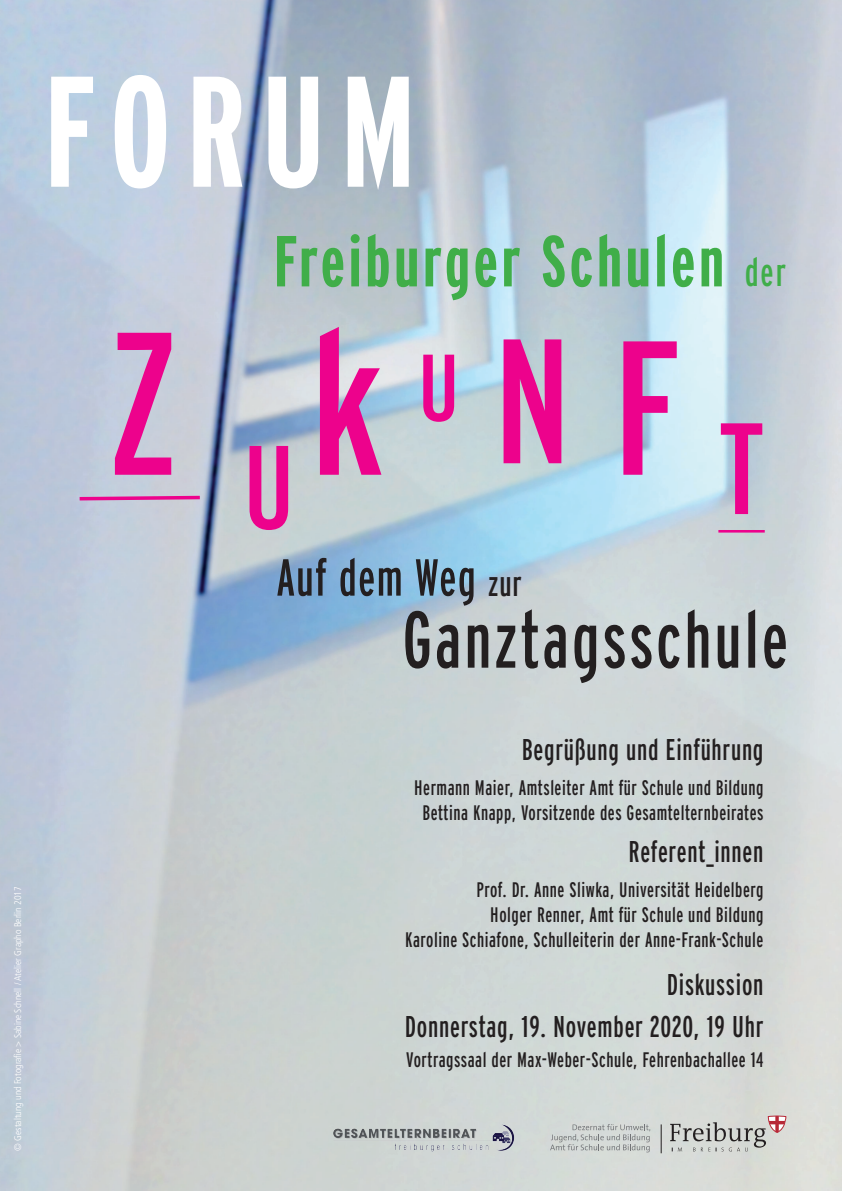
<style>
.page{position:relative;width:842px;height:1191px;background:#fff}
.page>*{position:absolute;margin:0;border:0;box-sizing:border-box;transform-origin:0 0}
.t1{font:extra-condensed 202.8px "Interstate";color:#ed028c;scale:1.11 1}
.t2{font:700 extra-condensed 157.2px "Interstate";letter-spacing:.1em;color:#fff}
.t3{font:extra-condensed 129.5px "Interstate";color:#ed028c;scale:1.11 1}
.t4{font:extra-condensed 118.2px "Interstate";color:#ed028c;scale:1.11 1}
.t5{font:extra-condensed 80px "Interstate";letter-spacing:.035em;color:#231f20}
.t6{font:700 extra-condensed 72px "Interstate";letter-spacing:.05em;color:#40ae49}
.t7{font:extra-condensed 52px "Interstate";letter-spacing:.025em;color:#231f20}
.t8{font:extra-condensed 30px/42px "Interstate";letter-spacing:.025em;color:#231f20;text-align:right}
.t9{font:extra-condensed 21px/25px "Interstate";letter-spacing:.025em;color:#231f20;text-align:center}
.t10{font:300 condensed 9.7px "Frutiger";color:#fff}
.s1{font-weight:400;font-size:40px}
.s2{font-size:176.8px}
.s3{font-size:190.4px}
.s4{font-size:36px}
</style>
<div class="page">
<img style="left:0;top:0;width:842px;height:1191px">
<hr style="left:718px;top:530px;width:47px;height:2px;background:#ed028c">
<svg style="left:76px;top:494px;width:127px;height:8px"></svg>
<svg style="left:670px;top:1115px;width:116px;height:36px"></svg>
<svg style="left:661px;top:1124px;width:1px;height:29px"></svg>
<svg style="left:550px;top:1124px;width:100px;height:28px"></svg>
<img style="left:317px;top:1114px;width:224px;height:52px">
<p class="t10" style="left:12px;top:1150px;width:266px;rotate:-90deg">© Gestaltung und Fotografie &gt; Sabine Schnell / Atelier Grapho Berlin 2017</p>
<h2 class="t2" style="left:44px;top:45px;width:373px">Forum</h2>
<h3 class="t6" style="left:274px;top:221px;width:514px">Freiburger Schulen <span class="s1">der</span></h3>
<h1 class="t1" style="left:108px;top:291px;width:518px">Z k<sup>u</sup><span class="s2">n</span> <span class="s3">f</span></h1>
<h3 class="t4" style="left:243px;top:421px;width:49px">u</h3>
<h3 class="t3" style="left:718px;top:397px;width:43px">t</h3>
<h3 class="t7" style="left:276px;top:548px;width:247px">Auf dem Weg <span class="s4">zur</span></h3>
<h3 class="t5" style="left:402px;top:595px;width:387px">Ganztagsschule</h3>
<h3 class="t8" style="left:522px;top:728px;width:243px">Begrüßung und Einführung</h3>
<p class="t9" style="left:414px;top:775px;width:351px">Hermann Maier, Amtsleiter Amt für Schule und Bildung<br>Bettina Knapp, Vorsitzende des Gesamtelternbeirates</p>
<h3 class="t8" style="left:628px;top:830px;width:136px">Referent_innen</h3>
<p class="t9" style="left:405px;top:877px;width:360px;text-align:right">Prof. Dr. Anne Sliwka, Universität Heidelberg<br>Holger Renner, Amt für Schule und Bildung<br>Karoline Schiafone, Schulleiterin der Anne-Frank-Schule</p>
<h3 class="t8" style="left:405px;top:963px;width:360px">Diskussion<br>Donnerstag, 19. November 2020, 19 Uhr</h3>
<p class="t9" style="left:406px;top:1047px;width:359px">Vortragssaal der Max-Weber-Schule, Fehrenbachallee 14</p>
</div>
